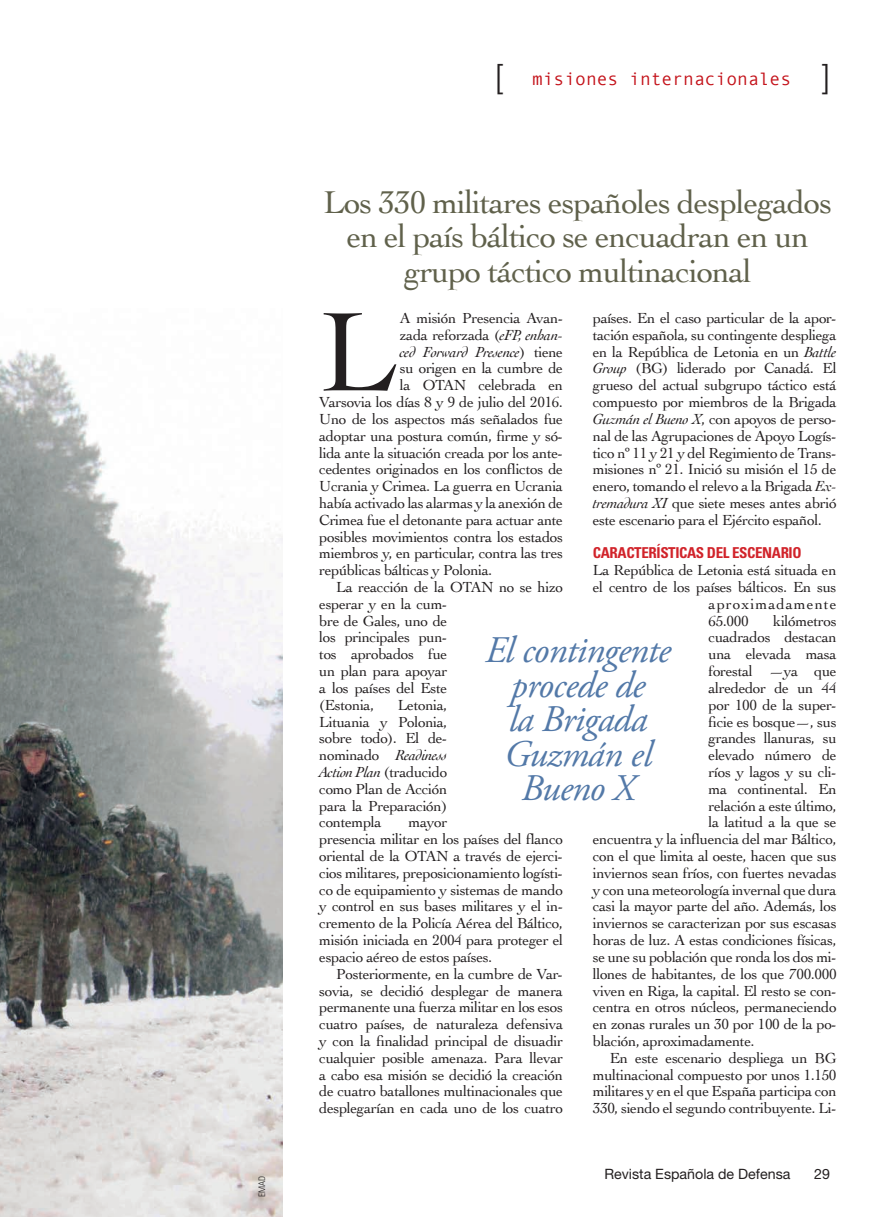
<style>
.page{position:relative;width:893px;height:1217px;background:#fff}
.page>*{position:absolute;margin:0;border:0;box-sizing:border-box;transform-origin:0 0}
.t1{font:118.05px "Cochin";color:#231f20}
.t2{font:italic 37.5px/34.5px "Adobe Garamond Pro";letter-spacing:-.02em;color:#5379a8;text-align:center}
.t3{font:33px/34.5px "Cochin";letter-spacing:-.03em;color:#60614b;text-align:center}
.t4{font:300 33px "Helvetica Neue";color:#231f20}
.t5{font:18px "Monotypecom";color:#c4121a}
.t6{font:15.3px/16.8px "Cochin";letter-spacing:-.025em;color:#231f20;text-align:justify}
.t7{font:italic 15.3px "Cochin";letter-spacing:-.025em;color:#231f20}
.t8{font:15.3px "Cochin";letter-spacing:.065em;color:#231f20}
.t9{font:700 condensed 15px "Univers";letter-spacing:-.025em;color:#d1232a}
.t10{font:14.25px "Helvetica Neue";color:#231f20}
.t11{font:300 condensed 9px "Univers";color:#231f20}
.s1{font-family:"Helvetica Neue";font-weight:300;font-size:33px;color:#231f20}
.s2{font-style:italic}
.s3{font-style:normal}
</style>
<div class="page">
<img style="left:0;top:349px;width:282px;height:867px">
<p class="t11" style="left:256px;top:1196px;width:22px;rotate:-90deg">EMAD</p>
<h3 class="t4" style="left:495px;top:56px;width:9px">[</h3>
<p class="t5" style="left:532px;top:68px;width:300px">misiones internacionales <span class="s1">]</span></p>
<h3 class="t3" style="left:324px;top:183px;width:510px">Los 330 militares españoles desplegados en el país báltico se encuadran en un grupo táctico multinacional</h3>
<p class="t6" style="left:593px;top:309px;width:245px">países. En el caso particular de la apor&shy;tación española, su contingente despliega en la República de Letonia en un <span class="s2">Battle Group</span> (BG) liderado por Canadá. El grueso del actual subgrupo táctico está compuesto por miembros de la Brigada <span class="s2">Guzmán el Bueno X</span>, con apoyos de perso&shy;nal de las Agrupaciones de Apoyo Logís&shy;tico nº 11 y 21 y del Regimiento de Trans&shy;misiones nº 21. Inició su misión el 15 de enero, tomando el relevo a la Brigada <span class="s2">Ex&shy;tremadura XI</span> que siete meses antes abrió este escenario para el Ejército español.</p>
<p class="t9" style="left:593px;top:543px;width:210px">CARACTERÍSTICAS DEL ESCENARIO</p>
<p class="t6" style="left:593px;top:561px;width:245px">La República de Letonia está situada en</p>
<p class="t6" style="left:593px;top:578px;width:245px">el centro de los países bálticos. En sus</p>
<p class="t8" style="left:709px;top:593px;width:129px">aproximadamente</p>
<p class="t6" style="left:709px;top:611px;width:42px">65.000</p>
<p class="t6" style="left:773px;top:611px;width:65px">kilómetros</p>
<p class="t6" style="left:709px;top:628px;width:130px">cuadrados destacan</p>
<p class="t6" style="left:709px;top:645px;width:130px">una elevada masa</p>
<p class="t6" style="left:709px;top:662px;width:130px">forestal —ya que</p>
<p class="t6" style="left:709px;top:678px;width:130px">alrededor de un 44</p>
<p class="t6" style="left:709px;top:695px;width:130px">por 100 de la super-</p>
<p class="t6" style="left:709px;top:712px;width:130px">ficie es bosque—, sus</p>
<p class="t6" style="left:709px;top:729px;width:130px">grandes llanuras, su</p>
<p class="t6" style="left:709px;top:746px;width:130px">elevado número de</p>
<p class="t6" style="left:709px;top:762px;width:130px">ríos y lagos y su cli-</p>
<p class="t6" style="left:709px;top:779px;width:130px">ma continental. En</p>
<p class="t6" style="left:709px;top:796px;width:130px">relación a este último,</p>
<p class="t6" style="left:709px;top:813px;width:130px">la latitud a la que se</p>
<p class="t6" style="left:593px;top:830px;width:245px">encuentra y la influencia del mar Báltico,</p>
<p class="t6" style="left:593px;top:846px;width:245px">con el que limita al oeste, hacen que sus</p>
<p class="t6" style="left:593px;top:863px;width:245px">inviernos sean fríos, con fuertes nevadas</p>
<p class="t6" style="left:593px;top:880px;width:245px">y con una meteorología invernal que dura</p>
<p class="t6" style="left:593px;top:897px;width:245px">casi la mayor parte del año. Además, los</p>
<p class="t6" style="left:593px;top:914px;width:245px">inviernos se caracterizan por sus escasas</p>
<p class="t6" style="left:593px;top:930px;width:245px">horas de luz. A estas condiciones físicas,</p>
<p class="t6" style="left:593px;top:947px;width:245px">se une su población que ronda los dos mi-</p>
<p class="t6" style="left:593px;top:964px;width:245px">llones de habitantes, de los que 700.000</p>
<p class="t6" style="left:593px;top:981px;width:245px">viven en Riga, la capital. El resto se con-</p>
<p class="t6" style="left:593px;top:998px;width:245px">centra en otros núcleos, permaneciendo</p>
<p class="t6" style="left:593px;top:1014px;width:245px">en zonas rurales un 30 por 100 de la po-</p>
<p class="t6" style="left:593px;top:1031px;width:163px">blación, aproximadamente.</p>
<p class="t6" style="left:610px;top:1048px;width:228px">En este escenario despliega un BG</p>
<p class="t6" style="left:593px;top:1065px;width:245px">multinacional compuesto por unos 1.150</p>
<p class="t6" style="left:593px;top:1082px;width:245px">militares y en el que España participa con</p>
<p class="t6" style="left:593px;top:1098px;width:245px">330, siendo el segundo contribuyente. Li-</p>
<h1 class="t1" style="left:319px;top:272px;width:78px">L</h1>
<p class="t6" style="left:400px;top:309px;width:165px">a misión Presencia Avan-</p>
<p class="t6" style="left:400px;top:326px;width:165px">zada reforzada (<span class="s2">eFP, enhan-</span></p>
<p class="t7" style="left:400px;top:341px;width:165px">ced Forward Presence<span class="s3">) tiene</span></p>
<p class="t6" style="left:400px;top:359px;width:165px">su origen en la cumbre de</p>
<p class="t6" style="left:400px;top:376px;width:165px">la OTAN celebrada en</p>
<p class="t6" style="left:319px;top:393px;width:245px">Varsovia los días 8 y 9 de julio del 2016.</p>
<p class="t6" style="left:319px;top:410px;width:245px">Uno de los aspectos más señalados fue</p>
<p class="t6" style="left:319px;top:426px;width:245px">adoptar una postura común, firme y só-</p>
<p class="t6" style="left:319px;top:443px;width:245px">lida ante la situación creada por los ante-</p>
<p class="t6" style="left:319px;top:460px;width:245px">cedentes originados en los conflictos de</p>
<p class="t6" style="left:319px;top:477px;width:245px">Ucrania y Crimea. La guerra en Ucrania</p>
<p class="t6" style="left:319px;top:494px;width:245px">había activado las alarmas y la anexión de</p>
<p class="t6" style="left:319px;top:510px;width:245px">Crimea fue el detonante para actuar ante</p>
<p class="t6" style="left:319px;top:527px;width:245px">posibles movimientos contra los estados</p>
<p class="t6" style="left:319px;top:544px;width:245px">miembros y, en particular, contra las tres</p>
<p class="t6" style="left:319px;top:561px;width:175px">repúblicas bálticas y Polonia.</p>
<p class="t6" style="left:336px;top:578px;width:228px">La reacción de la OTAN no se hizo</p>
<p class="t6" style="left:319px;top:594px;width:130px">esperar y en la cum-</p>
<p class="t6" style="left:319px;top:611px;width:130px">bre de Gales, uno de</p>
<p class="t6" style="left:319px;top:628px;width:130px">los principales pun-</p>
<p class="t6" style="left:319px;top:645px;width:130px">tos aprobados fue</p>
<p class="t6" style="left:319px;top:662px;width:130px">un plan para apoyar</p>
<p class="t6" style="left:319px;top:678px;width:130px">a los países del Este</p>
<p class="t6" style="left:319px;top:695px;width:56px">(Estonia,</p>
<h2 class="t2" style="left:485px;top:634px;width:187px">El contingente procede de<br>la Brigada<br>Guzmán el<br>Bueno X</h2>
<p class="t6" style="left:319px;top:695px;width:130px;text-indent:78px">Letonia, Lituania y Polonia, sobre todo). El de&shy;nominado <span class="s2">Readiness Action Plan</span> (traducido como Plan de Acción para la Preparación) contempla</p>
<p class="t6" style="left:319px;top:813px;width:245px;text-align:left;text-indent:89px">mayor<br>presencia militar en los países del flanco oriental de la OTAN a través de ejerci&shy;cios militares, preposicionamiento logísti&shy;co de equipamiento y sistemas de mando y control en sus bases militares y el in&shy;cremento de la Policía Aérea del Báltico, misión iniciada en 2004 para proteger el espacio aéreo de estos países.</p>
<p class="t6" style="left:319px;top:964px;width:245px;text-indent:17px">Posteriormente, en la cumbre de Var&shy;sovia, se decidió desplegar de manera permanente una fuerza militar en los esos cuatro países, de naturaleza defensiva y con la finalidad principal de disuadir cualquier posible amenaza. Para llevar a cabo esa misión se decidió la creación de cuatro batallones multinacionales que desplegarían en cada uno de los cuatro</p>
<p class="t10" style="left:604px;top:1164px;width:188px">Revista Española de Defensa</p>
<p class="t10" style="left:814px;top:1164px;width:17px">29</p>
</div>
